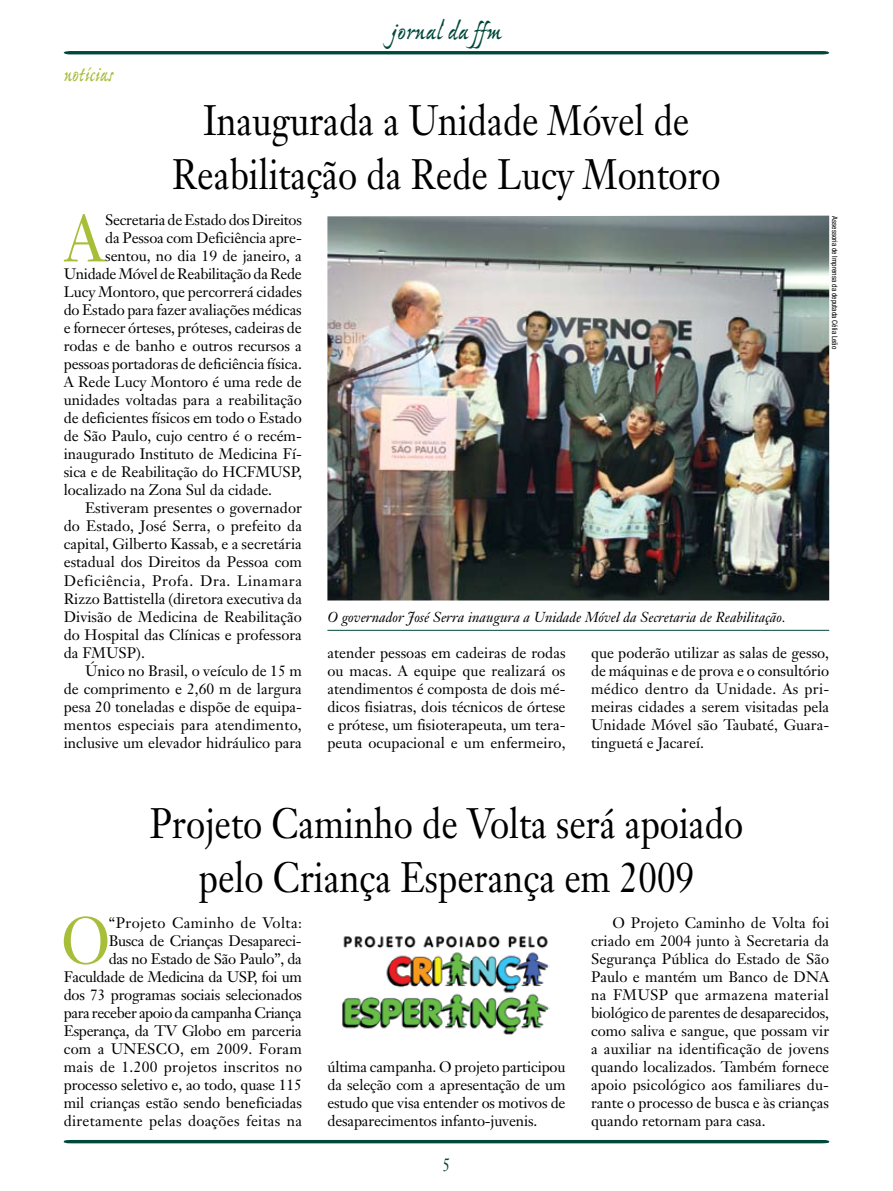
<style>
.page{position:relative;width:893px;height:1191px;background:#fff}
.page>*{position:absolute;margin:0;border:0;box-sizing:border-box;transform-origin:0 0}
.t1{font:65.55px "Janson Text";color:#a7be39;scale:.9 1}
.t2{font:42px/54px "Janson Text";color:#000;text-align:center;scale:.85 1}
.t3{font:27px "Ex Ponto MM 450";letter-spacing:-.01em;color:#00483a}
.t4{font:24px "Ex Ponto MM 450";letter-spacing:-.005em;color:#a7be39;scale:.85 1}
.t5{font:18px "Janson Text";color:#00483a;scale:.85 1}
.t6{font:15px/18px "Janson Text";letter-spacing:-.005em;color:#000;text-align:justify}
.t7{font:15px "Janson Text";letter-spacing:.015em;color:#000}
.t8{font:15px "Janson Text";letter-spacing:.035em;color:#000}
.t9{font:italic 14.25px "Janson Text";color:#000}
.t10{font:condensed 7.5px "Helvetica Neue";color:#000}
</style>
<div class="page">
<svg style="left:63px;top:1139px;width:767px;height:5px"></svg>
<svg style="left:64px;top:51px;width:765px;height:3px;background:#034a3c"></svg>
<hr style="left:327px;top:630px;width:502px;height:1px;background:#00483a">
<img style="left:327px;top:216px;width:502px;height:384px">
<img style="left:342px;top:936px;width:208px;height:99px">
<h3 class="t4" style="left:64px;top:62px;width:60px">notícias</h3>
<h3 class="t3" style="left:391px;top:17px;width:112px">jornal da ffm</h3>
<h2 class="t2" style="left:172px;top:93px;width:647px">Inaugurada a Unidade Móvel de<br>Reabilitação da Rede Lucy Montoro</h2>
<h1 class="t1" style="left:64px;top:197px;width:45px">A</h1>
<p class="t6" style="left:105px;top:211px;width:198px">Secretaria de Estado dos Direitos</p>
<p class="t6" style="left:105px;top:229px;width:198px">da Pessoa com Deficiência apre-</p>
<p class="t6" style="left:105px;top:247px;width:198px">sentou, no dia 19 de janeiro, a</p>
<p class="t6" style="left:64px;top:265px;width:239px">Unidade Móvel de Reabilitação da Rede</p>
<p class="t6" style="left:64px;top:283px;width:240px">Lucy Montoro, que percorrerá cidades</p>
<p class="t6" style="left:64px;top:301px;width:239px">do Estado para fazer avaliações médicas</p>
<p class="t6" style="left:64px;top:319px;width:239px">e fornecer órteses, próteses, cadeiras de</p>
<p class="t6" style="left:64px;top:337px;width:240px">rodas e de banho e outros recursos a</p>
<p class="t6" style="left:64px;top:355px;width:240px">pessoas portadoras de deficiência física.</p>
<p class="t6" style="left:64px;top:373px;width:240px">A Rede Lucy Montoro é uma rede de</p>
<p class="t6" style="left:64px;top:391px;width:240px">unidades voltadas para a reabilitação</p>
<p class="t6" style="left:64px;top:409px;width:240px">de deficientes físicos em todo o Estado</p>
<p class="t6" style="left:64px;top:427px;width:240px">de São Paulo, cujo centro é o recém-</p>
<p class="t6" style="left:64px;top:445px;width:240px">inaugurado Instituto de Medicina Fí-</p>
<p class="t6" style="left:64px;top:463px;width:240px">sica e de Reabilitação do HCFMUSP,</p>
<p class="t6" style="left:64px;top:481px;width:210px">localizado na Zona Sul da cidade.</p>
<p class="t6" style="left:85px;top:499px;width:218px">Estiveram presentes o governador</p>
<p class="t6" style="left:64px;top:517px;width:240px">do Estado, José Serra, o prefeito da</p>
<p class="t6" style="left:64px;top:535px;width:240px">capital, Gilberto Kassab, e a secretária</p>
<p class="t6" style="left:64px;top:553px;width:240px">estadual dos Direitos da Pessoa com</p>
<p class="t8" style="left:64px;top:571px;width:240px">Deficiência, Profa. Dra. Linamara</p>
<p class="t6" style="left:64px;top:589px;width:240px">Rizzo Battistella (diretora executiva da</p>
<p class="t6" style="left:64px;top:607px;width:240px">Divisão de Medicina de Reabilitação</p>
<p class="t6" style="left:64px;top:625px;width:240px">do Hospital das Clínicas e professora</p>
<p class="t6" style="left:64px;top:643px;width:83px">da FMUSP).</p>
<p class="t6" style="left:85px;top:661px;width:218px">Único no Brasil, o veículo de 15 m</p>
<p class="t6" style="left:64px;top:679px;width:240px">de comprimento e 2,60 m de largura</p>
<p class="t6" style="left:64px;top:697px;width:240px">pesa 20 toneladas e dispõe de equipa-</p>
<p class="t7" style="left:64px;top:715px;width:240px">mentos especiais para atendimento,</p>
<p class="t6" style="left:64px;top:733px;width:240px">inclusive um elevador hidráulico para</p>
<p class="t10" style="left:839px;top:216px;width:134px;rotate:90deg">Assessoria de Imprensa da deputada Célia Leão</p>
<p class="t9" style="left:327px;top:608px;width:460px">O governador José Serra inaugura a Unidade Móvel da Secretaria de Reabilitação.</p>
<p class="t6" style="left:591px;top:643px;width:240px">que poderão utilizar as salas de gesso, de máquinas e de prova e o consultório médico dentro da Unidade. As pri&shy;meiras cidades a serem visitadas pela Unidade Móvel são Taubaté, Guara&shy;tinguetá e Jacareí.</p>
<p class="t6" style="left:327px;top:643px;width:240px">atender pessoas em cadeiras de rodas ou macas. A equipe que realizará os atendimentos é composta de dois mé&shy;dicos fisiatras, dois técnicos de órtese e prótese, um fisioterapeuta, um tera&shy;peuta ocupacional e um enfermeiro,</p>
<h2 class="t2" style="left:150px;top:795px;width:699px">Projeto Caminho de Volta será apoiado pelo Criança Esperança em 2009</h2>
<p class="t6" style="left:64px;top:913px;width:240px;text-align:right">“Projeto Caminho de Volta:<br>Busca de Crianças Desapareci-<br>das no Estado de São Paulo”, da Faculdade de Medicina da USP, foi um dos 73 programas sociais selecionados para receber apoio da campanha Criança Esperança, da TV Globo em parceria com a UNESCO, em 2009. Foram mais de 1.200 projetos inscritos no processo seletivo e, ao todo, quase 115 mil crianças estão sendo beneficiadas diretamente pelas doações feitas na</p>
<h1 class="t1" style="left:61px;top:899px;width:56px">O</h1>
<p class="t6" style="left:327px;top:1057px;width:240px">última campanha. O projeto participou da seleção com a apresentação de um estudo que visa entender os motivos de desaparecimentos infanto-juvenis.</p>
<p class="t5" style="left:442px;top:1153px;width:11px">5</p>
<p class="t6" style="left:591px;top:913px;width:240px;text-indent:21px">O Projeto Caminho de Volta foi criado em 2004 junto à Secretaria da Segurança Pública do Estado de São Paulo e mantém um Banco de DNA na FMUSP que armazena material biológico de parentes de desaparecidos, como saliva e sangue, que possam vir a auxiliar na identificação de jovens quando localizados. Também fornece apoio psicológico aos familiares du&shy;rante o processo de busca e às crianças quando retornam para casa.</p>
</div>
